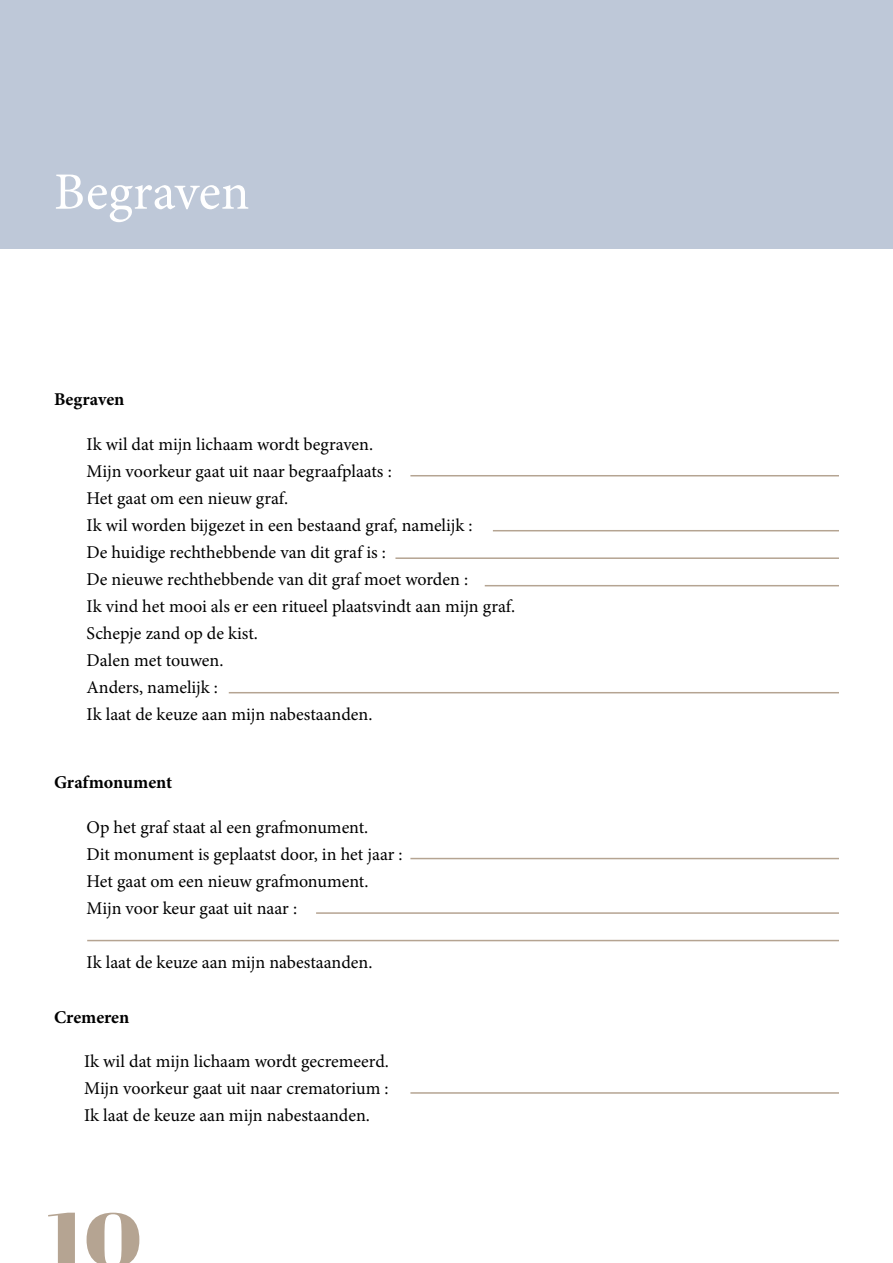
<style>
.page{position:relative;width:893px;height:1263px;background:#fff}
.page>*{position:absolute;margin:0;border:0;box-sizing:border-box;transform-origin:0 0}
.t1{font:75.6px "Abril Fatface";color:#b5a492;scale:1.16 1}
.t2{font:52.5px "Minion Pro";color:#fff}
.t3{font:18px/27px "Minion Pro";color:#000}
.t4{font:700 18px "Minion Pro";letter-spacing:-.005em;color:#000}
</style>
<div class="page">
<div style="left:0;top:0;width:893px;height:249px;background:#bec8d8"></div>
<hr style="left:395px;top:557px;width:444px;height:2px;background:#b5a492">
<hr style="left:316px;top:912px;width:523px;height:2px;background:#b5a492">
<hr style="left:229px;top:692px;width:610px;height:1px;background:#b5a492">
<hr style="left:410px;top:475px;width:429px;height:1px;background:#b5a492">
<hr style="left:410px;top:1092px;width:429px;height:2px;background:#b5a492">
<hr style="left:410px;top:858px;width:429px;height:1px;background:#b5a492">
<hr style="left:493px;top:530px;width:346px;height:1px;background:#b5a492">
<hr style="left:485px;top:585px;width:354px;height:1px;background:#b5a492">
<hr style="left:87px;top:940px;width:752px;height:1px;background:#b5a492">
<h2 class="t2" style="left:54px;top:157px;width:197px">Begraven</h2>
<p class="t4" style="left:54px;top:387px;width:72px">Begraven</p>
<p class="t3" style="left:87px;top:431px;width:430px">Ik wil dat mijn lichaam wordt begraven.<br>Mijn voorkeur gaat uit naar begraafplaats :<br>Het gaat om een nieuw graf.<br>Ik wil worden bijgezet in een bestaand graf, namelijk :<br>De huidige rechthebbende van dit graf is :<br>De nieuwe rechthebbende van dit graf moet worden :<br>Ik vind het mooi als er een ritueel plaatsvindt aan mijn graf.<br>Schepje zand op de kist.<br>Dalen met touwen.<br>Anders, namelijk :<br>Ik laat de keuze aan mijn nabestaanden.</p>
<p class="t4" style="left:54px;top:770px;width:120px">Grafmonument</p>
<p class="t3" style="left:87px;top:814px;width:318px">Op het graf staat al een grafmonument.<br>Dit monument is geplaatst door, in het jaar :<br>Het gaat om een nieuw grafmonument.<br>Mijn voor keur gaat uit naar :</p>
<p class="t3" style="left:87px;top:949px;width:287px">Ik laat de keuze aan mijn nabestaanden.</p>
<p class="t4" style="left:54px;top:1004px;width:77px">Cremeren</p>
<p class="t3" style="left:84px;top:1048px;width:306px;text-align:justify">Ik wil dat mijn lichaam wordt gecremeerd.<br>Mijn voorkeur gaat uit naar crematorium :<br>Ik laat de keuze aan mijn nabestaanden.</p>
<h1 class="t1" style="left:47px;top:1186px;width:84px">10</h1>
</div>
